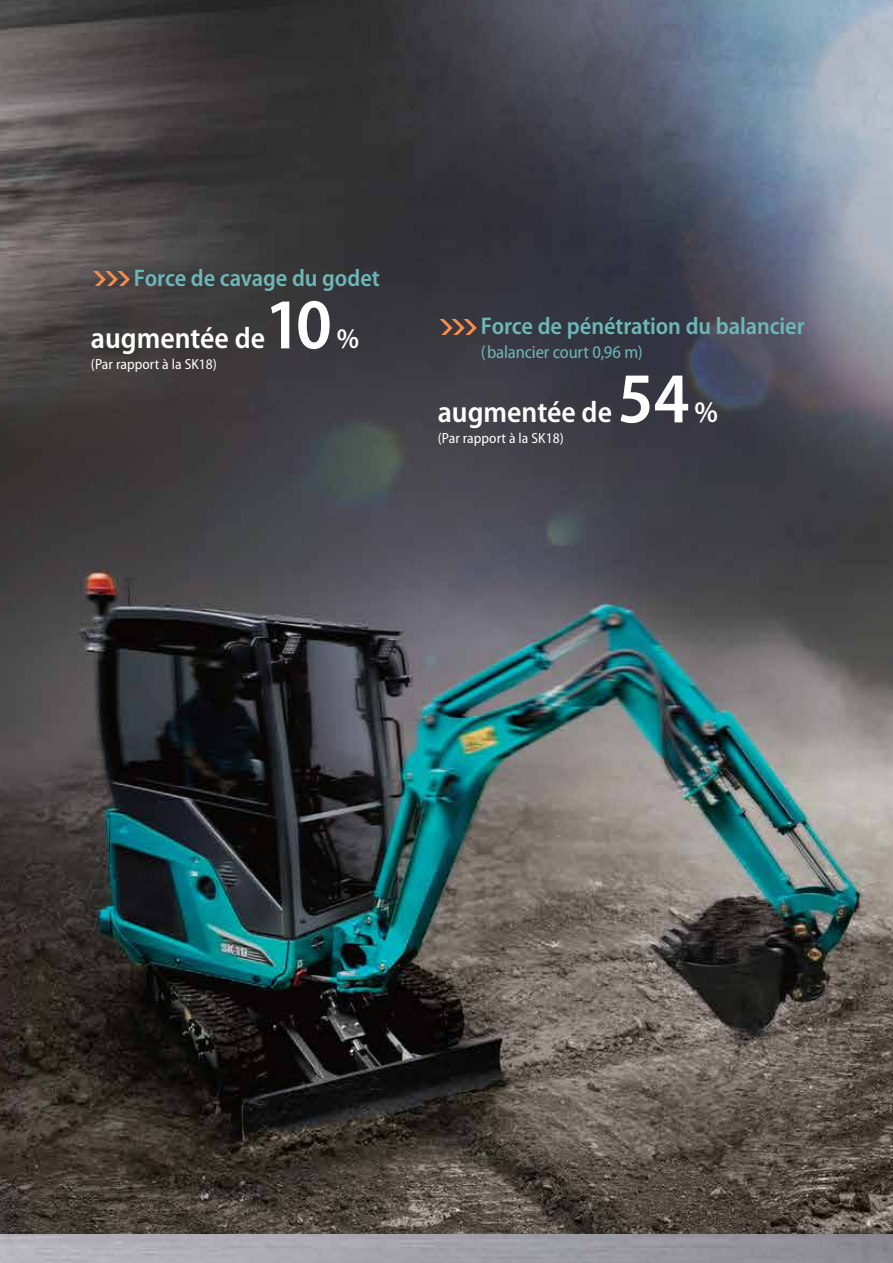
<style>
.page{position:relative;width:893px;height:1263px;background:#fff}
.page>*{position:absolute;margin:0;border:0;box-sizing:border-box;transform-origin:0 0}
.t1{font:600 semi-condensed 72px "Myriad Pro";color:#fff}
.t2{font:600 semi-condensed 30px "Myriad Pro";color:#fff}
.t3{font:600 semi-condensed 28.5px "Myriad Pro";color:#fff}
.t4{font:600 semi-condensed 24.15px "Myriad Pro";letter-spacing:-.005em;color:#6db7b9}
.t5{font:semi-condensed 18px "Myriad Pro";letter-spacing:-.01em;color:#6db7b9}
.t6{font:semi-condensed 14.7px "Myriad Pro";letter-spacing:.005em;color:#fff}
.t7{font:semi-condensed 9px "Myriad Pro";color:#fff}
</style>
<div class="page">
<img style="left:0;top:0;width:893px;height:1234px">
<svg style="left:91px;top:271px;width:41px;height:15px"></svg>
<svg style="left:438px;top:320px;width:41px;height:14px"></svg>
<p class="t4" style="left:134px;top:263px;width:247px">Force de cavage du godet</p>
<p class="t2" style="left:91px;top:319px;width:176px">augmentée de</p>
<h1 class="t1" style="left:265px;top:279px;width:68px">10</h1>
<p class="t3" style="left:337px;top:321px;width:24px">%</p>
<p class="t6" style="left:91px;top:355px;width:128px">(Par rapport à la SK18)</p>
<p class="t4" style="left:481px;top:311px;width:325px">Force de pénétration du balancier</p>
<p class="t5" style="left:481px;top:341px;width:163px">(balancier court 0,96 m)</p>
<p class="t2" style="left:438px;top:393px;width:176px">augmentée de</p>
<p class="t6" style="left:438px;top:429px;width:128px">(Par rapport à la SK18)</p>
<h1 class="t1" style="left:618px;top:353px;width:73px">54</h1>
<p class="t2" style="left:695px;top:393px;width:25px">%</p>
<p class="t7" style="left:866px;top:1217px;width:6px">4</p>
</div>
